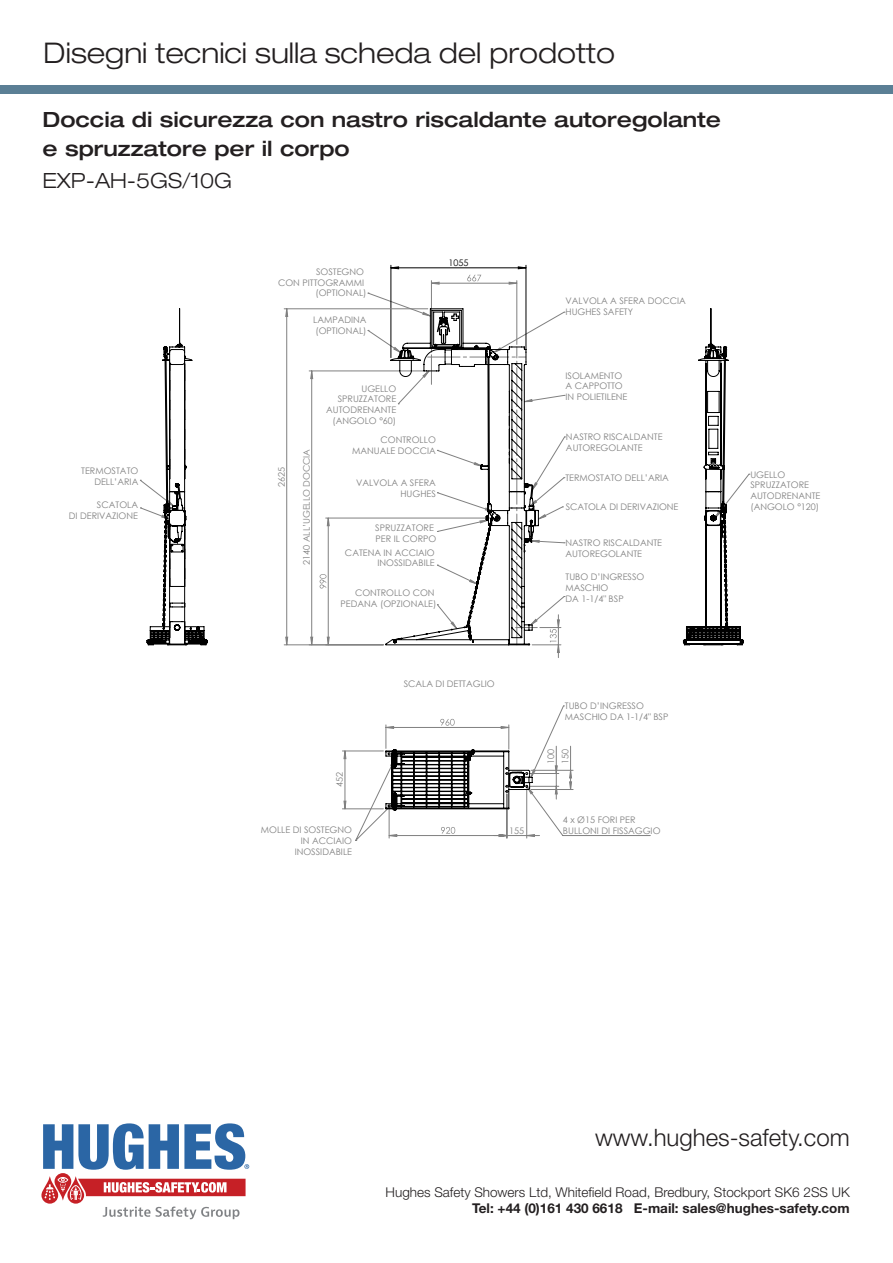
<style>
.page{position:relative;width:893px;height:1263px;background:#fff}
.page>*{position:absolute;margin:0;border:0;box-sizing:border-box;transform-origin:0 0}
.t1{font:300 expanded 28.5px "Helvetica Neue LT Std";color:#231f20}
.t2{font:300 24px "Helvetica Neue LT Std";color:#231f20}
.t3{font:500 expanded 21px/28.5px "Helvetica Neue LT Std";color:#231f20}
.t4{font:300 expanded 21px "Helvetica Neue LT Std";color:#231f20}
.t5{font:300 13.5px "Helvetica Neue LT Std";color:#231f20}
.t6{font:700 13.5px "Helvetica Neue LT Std";color:#231f20}
.t7{font:9px/10.8px "Century Gothic";color:#808080}
.t8{font:9px "Century Gothic";color:#000}
</style>
<div class="page">
<svg style="left:41px;top:1123px;width:208px;height:96px"></svg>
<div style="left:0;top:85px;width:893px;height:9px;background:#5b7f95"></div>
<hr style="left:431px;top:281px;width:1px;height:71px;background:#808080">
<hr style="left:517px;top:281px;width:1px;height:63px;background:#808080">
<hr style="left:526px;top:265px;width:1px;height:85px;background:#000">
<hr style="left:391px;top:265px;width:1px;height:93px;background:#000">
<hr style="left:342px;top:808px;width:41px;height:1px;background:#808080">
<hr style="left:284px;top:309px;width:144px;height:1px;background:#808080">
<svg style="left:431px;top:275px;width:86px;height:10px"></svg>
<svg style="left:390px;top:266px;width:136px;height:3px"></svg>
<svg style="left:343px;top:789px;width:3px;height:20px"></svg>
<svg style="left:286px;top:309px;width:280px;height:480px"></svg>
<svg style="left:385px;top:308px;width:154px;height:337px"></svg>
<svg style="left:428px;top:347px;width:138px;height:311px"></svg>
<svg style="left:683px;top:308px;width:67px;height:337px"></svg>
<svg style="left:140px;top:308px;width:68px;height:337px"></svg>
<svg style="left:385px;top:719px;width:266px;height:119px"></svg>
<h1 class="t1" style="left:44px;top:36px;width:573px">Disegni tecnici sulla scheda del prodotto</h1>
<p class="t3" style="left:43px;top:105px;width:680px">Doccia di sicurezza con nastro riscaldante autoregolante e spruzzatore per il corpo</p>
<p class="t4" style="left:43px;top:168px;width:191px">EXP-AH-5GS/10G</p>
<p class="t7" style="left:81px;top:465px;width:59px;text-align:right">TERMOSTATO<br>DELL’ARIA</p>
<p class="t7" style="left:69px;top:499px;width:71px;text-align:right">SCATOLA<br>DI DERIVAZIONE</p>
<p class="t7" style="left:278px;top:266px;width:90px;text-align:right">SOSTEGNO<br>CON PITTOGRAMMI (OPTIONAL)</p>
<p class="t7" style="left:313px;top:314px;width:55px">LAMPADINA (OPTIONAL)</p>
<p class="t8" style="left:448px;top:256px;width:22px">1055</p>
<p class="t7" style="left:276px;top:487px;width:22px;rotate:-90deg">2625</p>
<p class="t7" style="left:301px;top:565px;width:118px;rotate:-90deg">2140 ALL’UGELLO DOCCIA</p>
<p class="t7" style="left:326px;top:383px;width:72px;text-align:right">UGELLO<br>SPRUZZATORE<br>AUTODRENANTE (ANGOLO °60)</p>
<p class="t7" style="left:352px;top:434px;width:85px;text-align:right">CONTROLLO<br>MANUALE DOCCIA</p>
<p class="t7" style="left:356px;top:477px;width:81px;text-align:right">VALVOLA A SFERA<br>HUGHES</p>
<p class="t7" style="left:375px;top:522px;width:63px">SPRUZZATORE<br>PER IL CORPO</p>
<p class="t7" style="left:345px;top:547px;width:91px;text-align:right">CATENA IN ACCIAIO<br>INOSSIDABILE</p>
<p class="t7" style="left:341px;top:587px;width:97px;text-align:right">CONTROLLO CON<br>PEDANA (OPZIONALE)</p>
<p class="t7" style="left:565px;top:296px;width:122px">VALVOLA A SFERA DOCCIA<br>HUGHES SAFETY</p>
<p class="t7" style="left:565px;top:370px;width:63px">ISOLAMENTO<br>A CAPPOTTO<br>IN POLIETILENE</p>
<p class="t7" style="left:566px;top:432px;width:98px">NASTRO RISCALDANTE<br>AUTOREGOLANTE</p>
<p class="t7" style="left:565px;top:472px;width:105px">TERMOSTATO DELL’ARIA</p>
<p class="t7" style="left:566px;top:501px;width:114px">SCATOLA DI DERIVAZIONE</p>
<p class="t7" style="left:565px;top:537px;width:98px">NASTRO RISCALDANTE<br>AUTOREGOLANTE</p>
<p class="t7" style="left:565px;top:571px;width:80px">TUBO D’INGRESSO<br>MASCHIO<br>DA 1-1/4" BSP</p>
<p class="t7" style="left:334px;top:787px;width:17px;rotate:-90deg">452</p>
<p class="t7" style="left:261px;top:824px;width:93px;text-align:right">MOLLE DI SOSTEGNO<br>IN ACCIAIO<br>INOSSIDABILE</p>
<p class="t7" style="left:404px;top:678px;width:93px">SCALA DI DETTAGLIO</p>
<p class="t7" style="left:565px;top:701px;width:105px">TUBO D’INGRESSO<br>MASCHIO DA 1-1/4" BSP</p>
<p class="t7" style="left:544px;top:764px;width:17px;line-height:14.2px;rotate:-90deg">100<br>150</p>
<p class="t7" style="left:563px;top:814px;width:74px">4 x Ø15 FORI PER</p>
<p class="t7" style="left:509px;top:825px;width:17px">155</p>
<p class="t7" style="left:563px;top:825px;width:99px">BULLONI DI FISSAGGIO</p>
<p class="t7" style="left:750px;top:469px;width:72px">UGELLO<br>SPRUZZATORE<br>AUTODRENANTE (ANGOLO °120)</p>
<h2 class="t2" style="left:595px;top:1122px;width:256px">www.hughes-safety.com</h2>
<h3 class="t5" style="left:386px;top:1183px;width:466px">Hughes Safety Showers Ltd, Whitefield Road, Bredbury, Stockport SK6 2SS UK</h3>
<h3 class="t6" style="left:472px;top:1200px;width:379px">Tel: +44 (0)161 430 6618 E-mail: sales@hughes-safety.com</h3>
</div>
